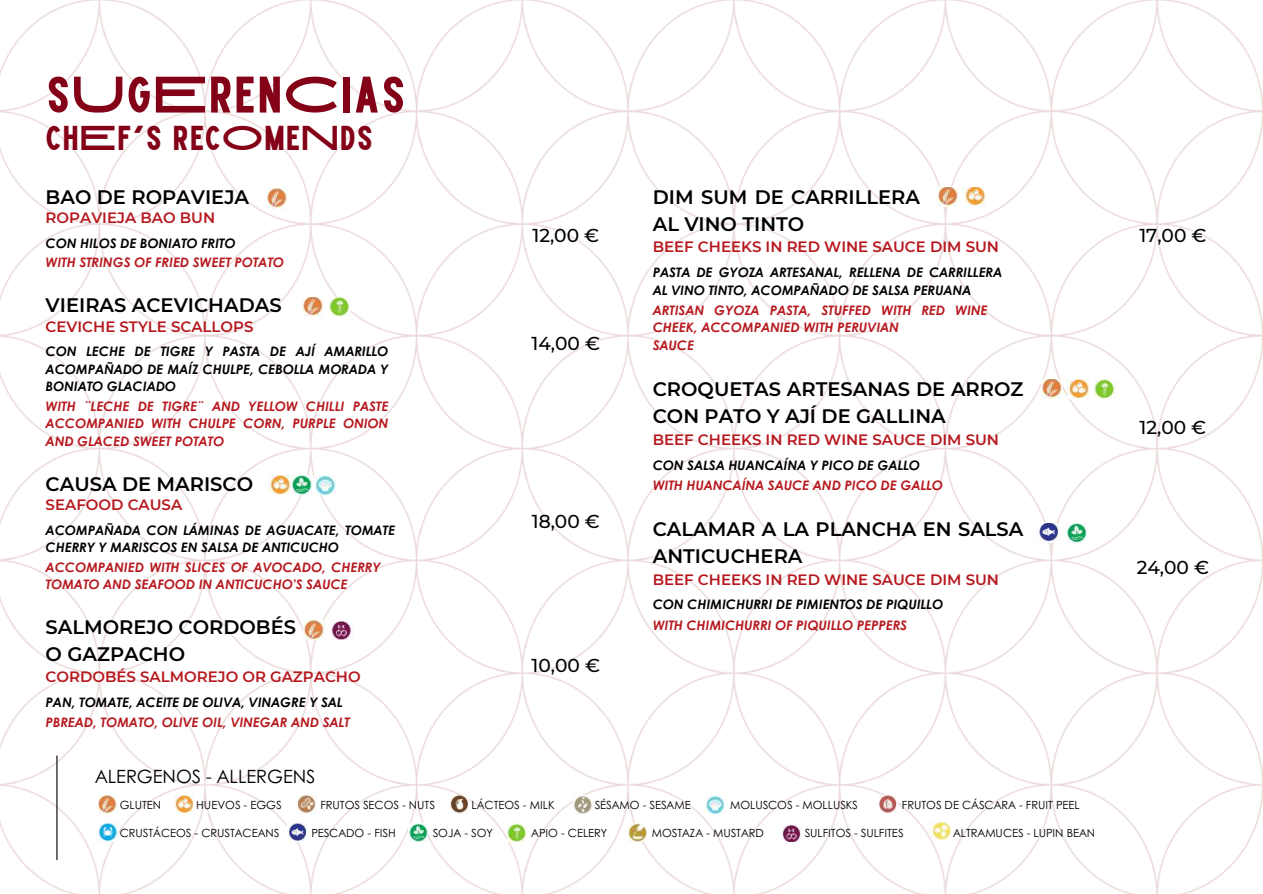
<style>
.page{position:relative;width:1263px;height:894px;background:#fff}
.page>*{position:absolute;margin:0;border:0;box-sizing:border-box;transform-origin:0 0}
.t1{font:51.3px "High Cruiser";color:#840217}
.t2{font:34.5px "High Cruiser";color:#840217}
.t3{font:600 19.5px/27px "Montserrat";color:#000}
.t4{font:500 18.6px "Montserrat";color:#000}
.t5{font:18.3px "Century Gothic";color:#000}
.t6{font:600 15px "Montserrat";color:#b6181e}
.t7{font:italic 700 13.05px/17.4px "Century Gothic";color:#b6181e}
.t8{font:italic 700 13.05px/17.4px "Century Gothic";color:#000}
.t9{font:11.25px "Century Gothic";color:#000}
</style>
<div class="page">
<img style="left:0;top:0;width:1262px;height:893px">
<img style="left:266px;top:189px;width:22px;height:19px">
<img style="left:302px;top:297px;width:22px;height:19px">
<img style="left:329px;top:297px;width:21px;height:19px">
<img style="left:269px;top:475px;width:43px;height:19px">
<img style="left:314px;top:475px;width:22px;height:19px">
<img style="left:304px;top:620px;width:21px;height:19px">
<img style="left:331px;top:620px;width:22px;height:19px">
<img style="left:937px;top:187px;width:22px;height:19px">
<img style="left:964px;top:187px;width:21px;height:19px">
<img style="left:1041px;top:379px;width:22px;height:19px">
<img style="left:1068px;top:379px;width:21px;height:19px">
<img style="left:1094px;top:379px;width:22px;height:19px">
<img style="left:1037px;top:523px;width:21px;height:19px">
<img style="left:1066px;top:523px;width:21px;height:19px">
<hr style="left:56px;top:755px;width:2px;height:104px;background:#000">
<img style="left:98px;top:795px;width:19px;height:18px">
<img style="left:98px;top:823px;width:19px;height:18px">
<img style="left:175px;top:795px;width:19px;height:18px">
<img style="left:288px;top:823px;width:19px;height:18px">
<img style="left:297px;top:795px;width:19px;height:18px">
<img style="left:409px;top:823px;width:19px;height:18px">
<img style="left:508px;top:823px;width:19px;height:18px">
<img style="left:450px;top:795px;width:19px;height:18px">
<img style="left:573px;top:795px;width:19px;height:18px">
<img style="left:628px;top:823px;width:19px;height:18px">
<img style="left:782px;top:823px;width:19px;height:18px">
<img style="left:706px;top:795px;width:19px;height:18px">
<img style="left:878px;top:795px;width:19px;height:18px">
<img style="left:931px;top:821px;width:19px;height:18px">
<h1 class="t1" style="left:46px;top:67px;width:362px">SUGERENCIAS</h1>
<h2 class="t2" style="left:46px;top:119px;width:329px">CHEF'S RECOMENDS</h2>
<h3 class="t3" style="left:46px;top:184px;width:205px">BAO DE ROPAVIEJA</h3>
<p class="t6" style="left:46px;top:209px;width:171px">ROPAVIEJA BAO BUN</p>
<p class="t7" style="left:46px;top:253px;width:240px">WITH STRINGS OF FRIED SWEET POTATO</p>
<p class="t8" style="left:46px;top:234px;width:191px">CON HILOS DE BONIATO FRITO</p>
<h3 class="t3" style="left:46px;top:292px;width:237px">VIEIRAS ACEVICHADAS</h3>
<p class="t6" style="left:46px;top:317px;width:209px">CEVICHE STYLE SCALLOPS</p>
<p class="t8" style="left:46px;top:342px;width:344px;text-align:justify">CON LECHE DE TIGRE Y PASTA DE AJÍ AMARILLO ACOMPAÑADO DE MAÍZ CHULPE, CEBOLLA MORADA Y BONIATO GLACIADO</p>
<p class="t7" style="left:46px;top:396px;width:344px;text-align:justify">WITH ¨LECHE DE TIGRE¨ AND YELLOW CHILLI PASTE ACCOMPANIED WITH CHULPE CORN, PURPLE ONION AND GLACED SWEET POTATO</p>
<h3 class="t3" style="left:46px;top:470px;width:209px">CAUSA DE MARISCO</h3>
<p class="t6" style="left:46px;top:495px;width:138px">SEAFOOD CAUSA</p>
<p class="t8" style="left:46px;top:520px;width:351px">ACOMPAÑADA CON LÁMINAS DE AGUACATE, TOMATE<br>CHERRY Y MARISCOS EN SALSA DE ANTICUCHO</p>
<p class="t7" style="left:46px;top:557px;width:336px">ACCOMPANIED WITH SLICES OF AVOCADO, CHERRY<br>TOMATO AND SEAFOOD IN ANTICUCHO’S SAUCE</p>
<h3 class="t3" style="left:46px;top:613px;width:252px">SALMOREJO CORDOBÉS<br>O GAZPACHO</h3>
<p class="t6" style="left:46px;top:667px;width:317px">CORDOBÉS SALMOREJO OR GAZPACHO</p>
<p class="t7" style="left:46px;top:712px;width:306px">PBREAD, TOMATO, OLIVE OIL, VINEGAR AND SALT</p>
<p class="t8" style="left:46px;top:693px;width:299px">PAN, TOMATE, ACEITE DE OLIVA, VINAGRE Y SAL</p>
<h3 class="t5" style="left:95px;top:762px;width:221px">ALERGENOS - ALLERGENS</h3>
<h3 class="t4" style="left:532px;top:223px;width:68px">12,00 €</h3>
<h3 class="t4" style="left:532px;top:332px;width:70px">14,00 €</h3>
<h3 class="t4" style="left:532px;top:510px;width:70px">18,00 €</h3>
<h3 class="t4" style="left:532px;top:653px;width:70px">10,00 €</h3>
<h3 class="t3" style="left:653px;top:184px;width:269px">DIM SUM DE CARRILLERA<br>AL VINO TINTO</h3>
<p class="t6" style="left:653px;top:238px;width:348px">BEEF CHEEKS IN RED WINE SAUCE DIM SUN</p>
<p class="t8" style="left:653px;top:263px;width:351px">PASTA DE GYOZA ARTESANAL, RELLENA DE CARRILLERA<br>AL VINO TINTO, ACOMPAÑADO DE SALSA PERUANA</p>
<p class="t7" style="left:653px;top:301px;width:336px">ARTISAN GYOZA PASTA, STUFFED WITH RED WINE<br>CHEEK, ACCOMPANIED WITH PERUVIAN<br>SAUCE</p>
<h3 class="t3" style="left:653px;top:376px;width:372px">CROQUETAS ARTESANAS DE ARROZ<br>CON PATO Y AJÍ DE GALLINA</h3>
<p class="t6" style="left:653px;top:430px;width:348px">BEEF CHEEKS IN RED WINE SAUCE DIM SUN</p>
<p class="t7" style="left:653px;top:476px;width:292px">WITH HUANCAÍNA SAUCE AND PICO DE GALLO</p>
<p class="t8" style="left:653px;top:455px;width:269px">CON SALSA HUANCAÍNA Y PICO DE GALLO</p>
<h3 class="t3" style="left:653px;top:515px;width:372px">CALAMAR A LA PLANCHA EN SALSA<br>ANTICUCHERA</h3>
<p class="t6" style="left:653px;top:569px;width:348px">BEEF CHEEKS IN RED WINE SAUCE DIM SUN</p>
<p class="t7" style="left:653px;top:615px;width:256px">WITH CHIMICHURRI OF PIQUILLO PEPPERS</p>
<p class="t8" style="left:653px;top:595px;width:292px">CON CHIMICHURRI DE PIMIENTOS DE PIQUILLO</p>
<p class="t9" style="left:472px;top:795px;width:84px">LÁCTEOS - MILK</p>
<p class="t9" style="left:531px;top:823px;width:77px">APIO - CELERY</p>
<p class="t9" style="left:902px;top:795px;width:179px">FRUTOS DE CÁSCARA - FRUIT PEEL</p>
<p class="t9" style="left:595px;top:795px;width:97px">SÉSAMO - SESAME</p>
<p class="t9" style="left:652px;top:823px;width:114px">MOSTAZA - MUSTARD</p>
<p class="t9" style="left:805px;top:823px;width:100px">SULFITOS - SULFITES</p>
<p class="t9" style="left:120px;top:795px;width:43px">GLUTEN</p>
<p class="t9" style="left:196px;top:795px;width:87px">HUEVOS - EGGS</p>
<p class="t9" style="left:320px;top:795px;width:116px">FRUTOS SECOS - NUTS</p>
<p class="t9" style="left:433px;top:823px;width:61px">SOJA - SOY</p>
<p class="t9" style="left:730px;top:795px;width:129px">MOLUSCOS - MOLLUSKS</p>
<p class="t9" style="left:120px;top:823px;width:161px">CRUSTÁCEOS - CRUSTACEANS</p>
<p class="t9" style="left:953px;top:823px;width:144px">ALTRAMUCES - LUPIN BEAN</p>
<p class="t9" style="left:311px;top:823px;width:86px">PESCADO - FISH</p>
<h3 class="t4" style="left:1139px;top:224px;width:69px">17,00 €</h3>
<h3 class="t4" style="left:1139px;top:416px;width:68px">12,00 €</h3>
<h3 class="t4" style="left:1137px;top:555px;width:74px">24,00 €</h3>
</div>
